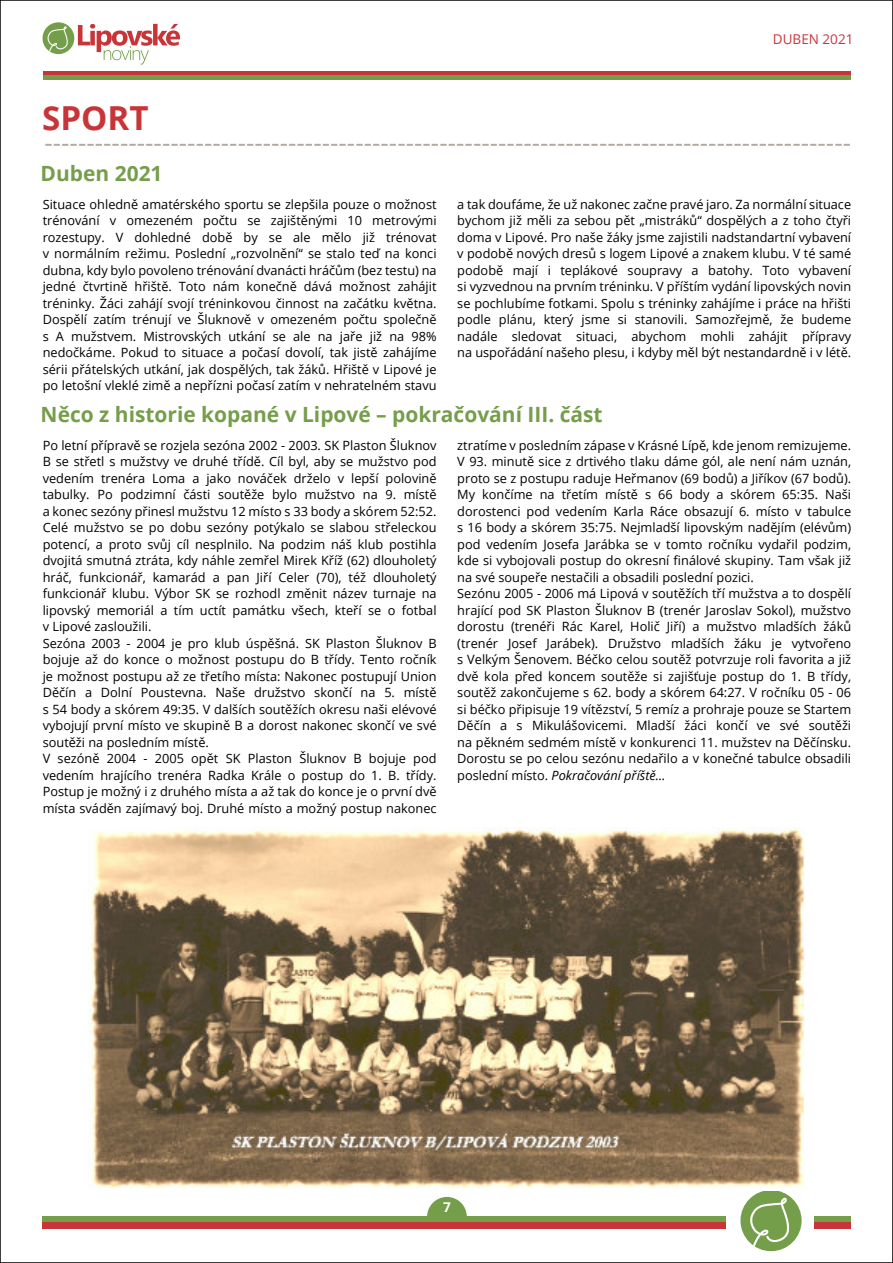
<style>
.page{position:relative;width:893px;height:1263px;background:#fff}
.page>*{position:absolute;margin:0;border:0;box-sizing:border-box;transform-origin:0 0}
.t1{font:700 33px "Open Sans";color:#c83539}
.t2{font:26.1px "Open Sans";color:#b1a9a2}
.t3{font:700 21px "Open Sans";color:#759e4b}
.t4{font:13.5px "Open Sans";color:#c83539}
.t5{font:700 13.5px "Open Sans";color:#fff}
.t6{font:12.75px/16.5px "Open Sans";color:#000;text-align:justify}
.s1{font-style:italic}
</style>
<div class="page">
<hr style="left:43px;top:71px;width:807px;height:4px;background:#c83539">
<hr style="left:43px;top:75px;width:807px;height:4px;background:#759e4b">
<svg style="left:78px;top:24px;width:102px;height:41px"></svg>
<div style="left:43px;top:22px;width:31px;height:32px;background:#759e4b;border-radius:50%"></div>
<svg style="left:47px;top:26px;width:21px;height:26px"></svg>
<svg style="left:427px;top:1197px;width:40px;height:19px"></svg>
<div style="left:43px;top:1216px;width:683px;height:6px;background:#759e4b"></div>
<div style="left:43px;top:1222px;width:683px;height:7px;background:#c83539"></div>
<div style="left:740px;top:1190px;width:62px;height:61px;background:#759e4b;border-radius:50%"></div>
<svg style="left:750px;top:1197px;width:39px;height:49px"></svg>
<div style="left:814px;top:1216px;width:36px;height:6px;background:#759e4b"></div>
<div style="left:814px;top:1222px;width:36px;height:7px;background:#c83539"></div>
<img style="left:88px;top:827px;width:717px;height:361px">
<p class="t4" style="left:773px;top:34px;width:82px">DUBEN 2021</p>
<h1 class="t1" style="left:42px;top:105px;width:108px">SPORT</h1>
<h2 class="t2" style="left:44px;top:132px;width:808px">------------------------------------------------------------------------------------------------</h2>
<h3 class="t3" style="left:41px;top:165px;width:123px">Duben 2021</h3>
<p class="t6" style="left:43px;top:197px;width:395px">Situace ohledně amatérského sportu se zlepšila pouze o možnost trénování v omezeném počtu se zajištěnými 10 metrovými rozestupy. V dohledné době by se ale mělo již trénovat v normálním režimu. Poslední „rozvolnění“ se stalo teď na konci dubna, kdy bylo povoleno trénování dvanácti hráčům (bez testu) na jedné čtvrtině hřiště. Toto nám konečně dává možnost zahájit tréninky. Žáci zahájí svojí tréninkovou činnost na začátku května.<br>Dospělí zatím trénují ve Šluknově v omezeném počtu společně s A mužstvem. Mistrovských utkání se ale na jaře již na 98% nedočkáme. Pokud to situace a počasí dovolí, tak jistě zahájíme sérii přátelských utkání, jak dospělých, tak žáků. Hřiště v Lipové je po letošní vleklé zimě a nepřízni počasí zatím v nehratelném stavu</p>
<p class="t6" style="left:457px;top:197px;width:395px">a tak doufáme, že už nakonec začne pravé jaro. Za normální situace bychom již měli za sebou pět „mistráků“ dospělých a z toho čtyři doma v Lipové. Pro naše žáky jsme zajistili nadstandartní vybavení v podobě nových dresů s logem Lipové a znakem klubu. V té samé podobě mají i teplákové soupravy a batohy. Toto vybavení si vyzvednou na prvním tréninku. V příštím vydání lipovských novin se pochlubíme fotkami. Spolu s tréninky zahájíme i práce na hřišti podle plánu, který jsme si stanovili. Samozřejmě, že budeme nadále sledovat situaci, abychom mohli zahájit přípravy na uspořádání našeho plesu, i kdyby měl být nestandardně i v létě.</p>
<h3 class="t3" style="left:41px;top:406px;width:564px">Něco z historie kopané v Lipové – pokračování III. část</h3>
<p class="t6" style="left:43px;top:438px;width:395px;text-align:left">Po letní přípravě se rozjela sezóna 2002 - 2003. SK Plaston Šluknov B se střetl s mužstvy ve druhé třídě. Cíl byl, aby se mužstvo pod vedením trenéra Loma a jako nováček drželo v lepší polovině tabulky. Po podzimní části soutěže bylo mužstvo na 9. místě a konec sezóny přinesl mužstvu 12 místo s 33 body a skórem 52:52.<br>Celé mužstvo se po dobu sezóny potýkalo se slabou střeleckou potencí, a proto svůj cíl nesplnilo. Na podzim náš klub postihla dvojitá smutná ztráta, kdy náhle zemřel Mirek Kříž (62) dlouholetý hráč, funkcionář, kamarád a pan Jiří Celer (70), též dlouholetý funkcionář klubu. Výbor SK se rozhodl změnit název turnaje na lipovský memoriál a tím uctít památku všech, kteří se o fotbal v Lipové zasloužili.<br>Sezóna 2003 - 2004 je pro klub úspěšná. SK Plaston Šluknov B bojuje až do konce o možnost postupu do B třídy. Tento ročník je možnost postupu až ze třetího místa: Nakonec postupují Union Děčín a Dolní Poustevna. Naše družstvo skončí na 5. místě s 54 body a skórem 49:35. V dalších soutěžích okresu naši elévové vybojují první místo ve skupině B a dorost nakonec skončí ve své soutěži na posledním místě.<br>V sezóně 2004 - 2005 opět SK Plaston Šluknov B bojuje pod vedením hrajícího trenéra Radka Krále o postup do 1. B. třídy.<br>Postup je možný i z druhého místa a až tak do konce je o první dvě místa sváděn zajímavý boj. Druhé místo a možný postup nakonec</p>
<p class="t6" style="left:457px;top:438px;width:395px;text-align:left">ztratíme v posledním zápase v Krásné Lípě, kde jenom remizujeme.<br>V 93. minutě sice z drtivého tlaku dáme gól, ale není nám uznán, proto se z postupu raduje Heřmanov (69 bodů) a Jiříkov (67 bodů).<br>My končíme na třetím místě s 66 body a skórem 65:35. Naši dorostenci pod vedením Karla Ráce obsazují 6. místo v tabulce s 16 body a skórem 35:75. Nejmladší lipovským nadějím (elévům) pod vedením Josefa Jarábka se v tomto ročníku vydařil podzim, kde si vybojovali postup do okresní finálové skupiny. Tam však již na své soupeře nestačili a obsadili poslední pozici.<br>Sezónu 2005 - 2006 má Lipová v soutěžích tří mužstva a to dospělí hrající pod SK Plaston Šluknov B (trenér Jaroslav Sokol), mužstvo dorostu (trenéři Rác Karel, Holič Jiří) a mužstvo mladších žáků (trenér Josef Jarábek). Družstvo mladších žáku je vytvořeno s Velkým Šenovem. Béčko celou soutěž potvrzuje roli favorita a již dvě kola před koncem soutěže si zajišťuje postup do 1. B třídy, soutěž zakončujeme s 62. body a skórem 64:27. V ročníku 05 - 06 si béčko připisuje 19 vítězství, 5 remíz a prohraje pouze se Startem Děčín a s Mikulášovicemi. Mladší žáci končí ve své soutěži na pěkném sedmém místě v konkurenci 11. mužstev na Děčínsku.<br>Dorostu se po celou sezónu nedařilo a v konečné tabulce obsadili poslední místo. <span class="s1">Pokračování příště…</span></p>
<p class="t5" style="left:443px;top:1201px;width:9px">7</p>
</div>
